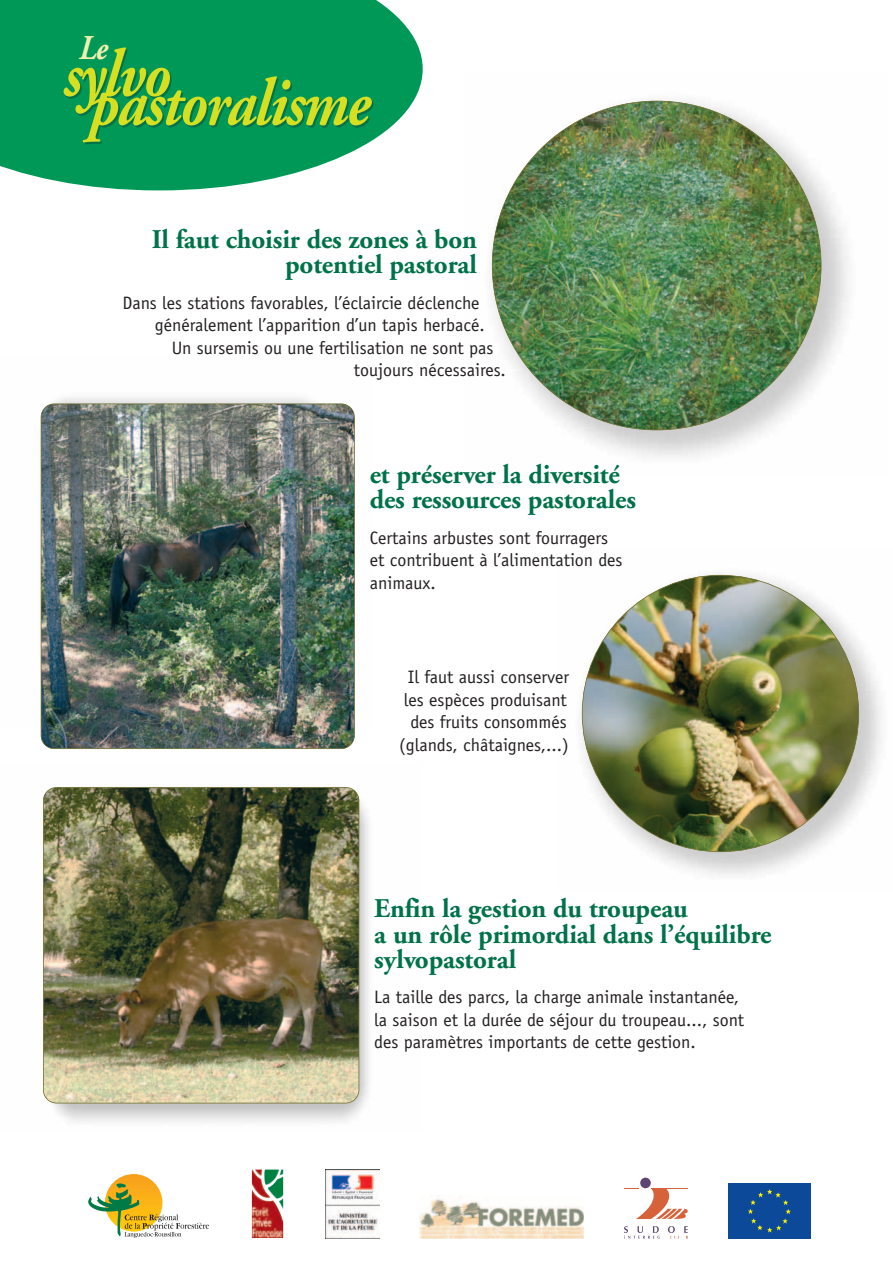
<style>
.page{position:relative;width:893px;height:1263px;background:#fff}
.page>*{position:absolute;margin:0;border:0;box-sizing:border-box;transform-origin:0 0}
.t1{font:italic 700 67.35px "Adobe Garamond";letter-spacing:-.025em;color:#d6df21;scale:.87 1}
.t2{font:italic 700 34.8px "Adobe Garamond";color:#edf0ae;scale:.87 1}
.t3{font:700 27px/25.5px "Adobe Garamond";letter-spacing:-.005em;color:#007249}
.t4{font:18px/22.5px "Officina Sans";color:#231f20}
</style>
<div class="page">
<img style="left:0;top:0;width:882px;height:1239px">
<h2 class="t2" style="left:79px;top:34px;width:35px">Le</h2>
<h1 class="t1" style="left:63px;top:47px;width:125px">sylvo</h1>
<h1 class="t1" style="left:89px;top:76px;width:325px">pastoralisme</h1>
<h3 class="t3" style="left:152px;top:229px;width:327px;text-align:right">Il faut choisir des zones à bon potentiel pastoral</h3>
<p class="t4" style="left:123px;top:293px;width:359px">Dans les stations favorables, l’éclaircie déclenche</p>
<p class="t4" style="left:155px;top:315px;width:332px">généralement l’apparition d’un tapis herbacé.</p>
<p class="t4" style="left:172px;top:338px;width:323px">Un sursemis ou une fertilisation ne sont pas</p>
<p class="t4" style="left:354px;top:360px;width:154px">toujours nécessaires.</p>
<h3 class="t3" style="left:370px;top:464px;width:268px">et préserver la diversité des ressources pastorales</h3>
<p class="t4" style="left:370px;top:528px;width:254px">Certains arbustes sont fourragers et contribuent à l’alimentation des animaux.</p>
<p class="t4" style="left:399px;top:667px;width:172px;text-align:center">Il faut aussi conserver les espèces produisant des fruits consommés (glands, châtaignes,...)</p>
<h3 class="t3" style="left:374px;top:898px;width:399px">Enfin la gestion du troupeau<br>a un rôle primordial dans l’équilibre sylvopastoral</h3>
<p class="t4" style="left:374px;top:987px;width:371px">La taille des parcs, la charge animale instantanée, la saison et la durée de séjour du troupeau..., sont des paramètres importants de cette gestion.</p>
</div>
